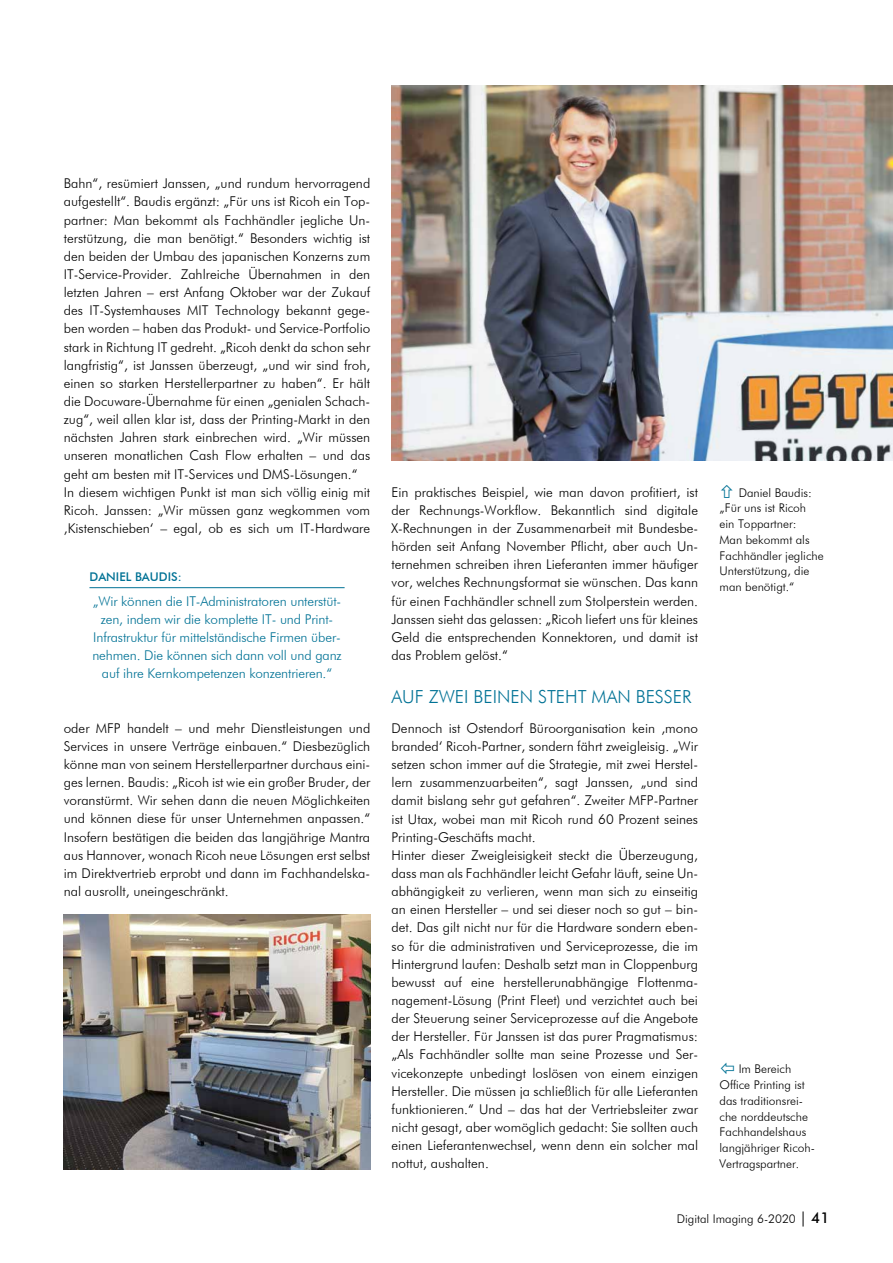
<style>
.page{position:relative;width:893px;height:1263px;background:#fff}
.page>*{position:absolute;margin:0;border:0;box-sizing:border-box;transform-origin:0 0}
.t1{font:300 18px "Futura BT";color:#007295}
.t2{font:300 13.5px/18.1px "Futura BT";color:#000}
.t3{font:300 13.5px/18.1px "Futura BT";letter-spacing:-.01em;color:#007295;text-align:center}
.t4{font:300 12px/15.8px "Futura BT";color:#000}
.t5{font:500 12px "Futura BT";color:#007295}
.s1{font-weight:400;font-size:15px}
.s2{font-weight:500;font-size:15px}
</style>
<div class="page">
<img style="left:392px;top:85px;width:501px;height:375px">
<img style="left:64px;top:914px;width:306px;height:255px">
<hr style="left:89px;top:587px;width:256px;height:1px;background:#007295">
<p class="t2" style="left:64px;top:174px;width:308px">Bahn“, resümiert Janssen, „und rundum hervorragend aufgestellt“. Baudis ergänzt: „Für uns ist Ricoh ein Top&shy;partner: Man bekommt als Fachhändler jegliche Un&shy;terstützung, die man benötigt.“ Besonders wichtig ist den beiden der Umbau des japanischen Konzerns zum IT-Service-Provider. Zahlreiche Übernahmen in den letzten Jahren – erst Anfang Oktober war der Zukauf des IT-Systemhauses MIT Technology bekannt gege&shy;ben worden – haben das Produkt- und Service-Portfolio stark in Richtung IT gedreht. „Ricoh denkt da schon sehr langfristig“, ist Janssen überzeugt, „und wir sind froh, einen so starken Herstellerpartner zu haben“. Er hält die Docuware-Übernahme für einen „genialen Schach&shy;zug“, weil allen klar ist, dass der Printing-Markt in den nächsten Jahren stark einbrechen wird. „Wir müssen unseren monatlichen Cash Flow erhalten – und das geht am besten mit IT-Services und DMS-Lösungen.“ In diesem wichtigen Punkt ist man sich völlig einig mit Ricoh. Janssen: „Wir müssen ganz wegkommen vom ‚Kistenschieben‘ – egal, ob es sich um IT-Hardware</p>
<p class="t5" style="left:89px;top:570px;width:94px">DANIEL BAUDIS:</p>
<p class="t3" style="left:92px;top:592px;width:251px">„Wir können die IT-Administratoren unterstüt&shy;zen, indem wir die komplette IT- und Print-Infrastruktur für mittelständische Firmen über&shy;nehmen. Die können sich dann voll und ganz auf ihre Kernkompetenzen konzentrieren.“</p>
<p class="t2" style="left:64px;top:719px;width:308px;text-align:justify">oder MFP handelt – und mehr Dienstleistungen und Services in unsere Verträge einbauen.“ Diesbezüglich könne man von seinem Herstellerpartner durchaus eini&shy;ges lernen. Baudis: „Ricoh ist wie ein großer Bruder, der voranstürmt. Wir sehen dann die neuen Möglichkeiten und können diese für unser Unternehmen anpassen.“ Insofern bestätigen die beiden das langjährige Mantra aus Hannover, wonach Ricoh neue Lösungen erst selbst im Direktvertrieb erprobt und dann im Fachhandelska&shy;nal ausrollt, uneingeschränkt.</p>
<p class="t2" style="left:392px;top:483px;width:308px;text-align:justify">Ein praktisches Beispiel, wie man davon profitiert, ist der Rechnungs-Workflow. Bekanntlich sind digitale X-Rechnungen in der Zusammenarbeit mit Bundesbe&shy;hörden seit Anfang November Pflicht, aber auch Un&shy;ternehmen schreiben ihren Lieferanten immer häufiger vor, welches Rechnungsformat sie wünschen. Das kann für einen Fachhändler schnell zum Stolperstein werden.<br>Janssen sieht das gelassen: „Ricoh liefert uns für kleines Geld die entsprechenden Konnektoren, und damit ist das Problem gelöst.“</p>
<h1 class="t1" style="left:392px;top:686px;width:302px">AUF ZWEI BEINEN STEHT MAN BESSER</h1>
<p class="t2" style="left:392px;top:719px;width:308px">Dennoch ist Ostendorf Büroorganisation kein ‚mono branded‘ Ricoh-Partner, sondern fährt zweigleisig. „Wir setzen schon immer auf die Strategie, mit zwei Herstel&shy;lern zusammenzuarbeiten“, sagt Janssen, „und sind damit bislang sehr gut gefahren“. Zweiter MFP-Partner ist Utax, wobei man mit Ricoh rund 60 Prozent seines Printing-Geschäfts macht.<br>Hinter dieser Zweigleisigkeit steckt die Überzeugung, dass man als Fachhändler leicht Gefahr läuft, seine Un&shy;abhängigkeit zu verlieren, wenn man sich zu einseitig an einen Hersteller – und sei dieser noch so gut – bin&shy;det. Das gilt nicht nur für die Hardware sondern eben&shy;so für die administrativen und Serviceprozesse, die im Hintergrund laufen: Deshalb setzt man in Cloppenburg bewusst auf eine herstellerunabhängige Flottenma&shy;nagement-Lösung (Print Fleet) und verzichtet auch bei der Steuerung seiner Serviceprozesse auf die Angebote der Hersteller. Für Janssen ist das purer Pragmatismus: „Als Fachhändler sollte man seine Prozesse und Ser&shy;vicekonzepte unbedingt loslösen von einem einzigen Hersteller. Die müssen ja schließlich für alle Lieferanten funktionieren.“ Und – das hat der Vertriebsleiter zwar nicht gesagt, aber womöglich gedacht: Sie sollten auch einen Lieferantenwechsel, wenn denn ein solcher mal nottut, aushalten.</p>
<p class="t4" style="left:720px;top:484px;width:106px;text-indent:19px">Daniel Baudis: „Für uns ist Ricoh ein Toppartner:<br>Man bekommt als<br>Fachhändler jegliche<br>Unterstützung, die man benötigt.“</p>
<p class="t4" style="left:719px;top:1061px;width:97px;text-indent:19px">Im Bereich<br>Office Printing ist das traditionsrei&shy;che norddeutsche<br>Fachhandelshaus langjähriger Ricoh-<br>Vertragspartner.</p>
<p class="t4" style="left:677px;top:1211px;width:154px">Digital Imaging 6-2020 <span class="s1">|</span> <span class="s2">41</span></p>
</div>
